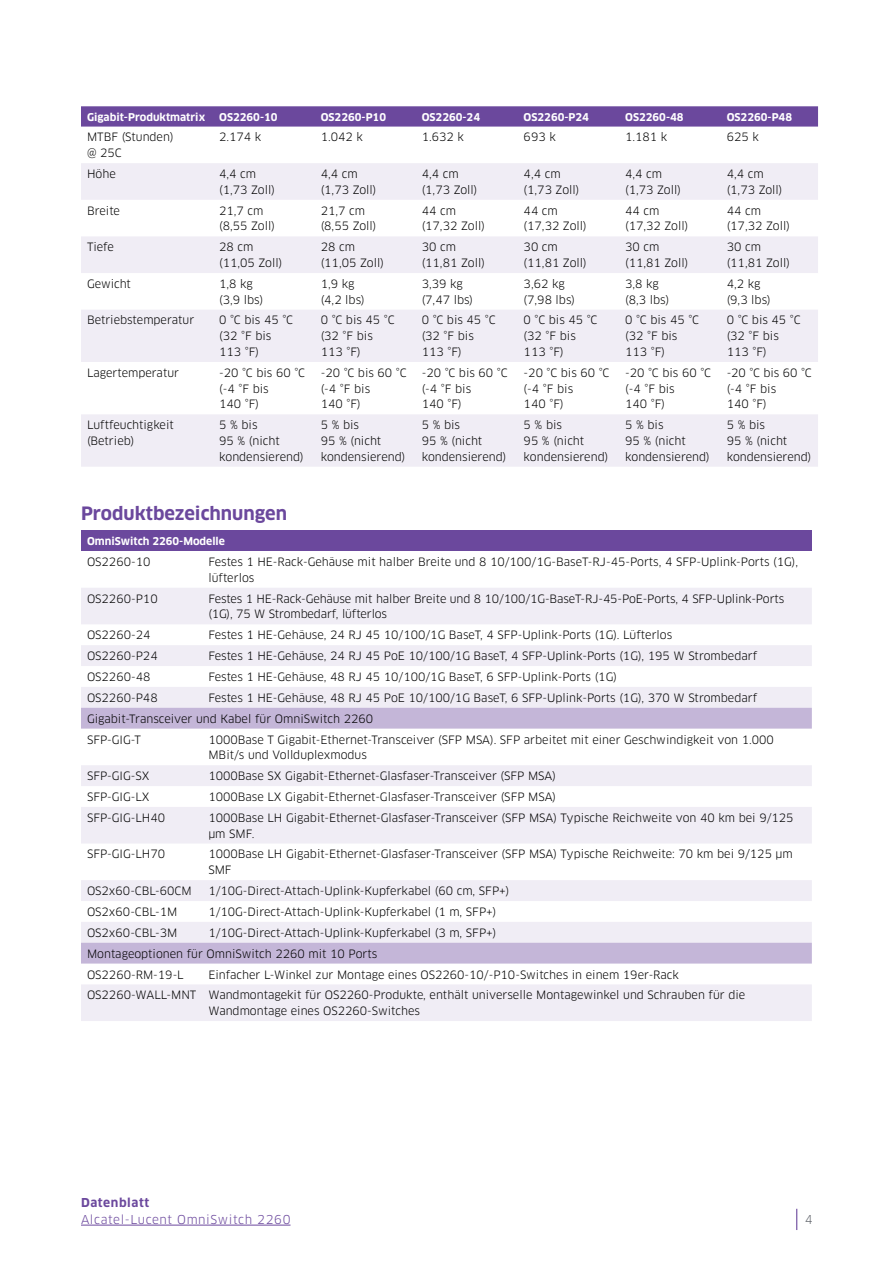
<style>
.page{position:relative;width:893px;height:1263px;background:#fff}
.page>*{position:absolute;margin:0;border:0;box-sizing:border-box;transform-origin:0 0}
.t1{font:700 18px "Clan OT";color:#6b489d}
.t2{font:12px "Clan OT";letter-spacing:.05em;color:#6b489d}
.t3{font:700 12px "Clan OT";letter-spacing:.05em;color:#6b489d}
.t4{font:12px "Clan OT";color:#5f636a}
.t5{font:11.25px/15.8px "Clan OT";color:#000}
.t6{font:700 10.5px "Clan OT";color:#fff}
</style>
<div class="page">
<svg style="left:796px;top:1209px;width:1px;height:21px"></svg>
<hr style="left:81px;top:1225px;width:209px;height:1px;background:#6b489d">
<svg style="left:81px;top:106px;width:737px;height:21px;background:#704ea0"></svg>
<svg style="left:81px;top:163px;width:737px;height:304px;fill:#f0edf5"></svg>
<div style="left:81px;top:531px;width:731px;height:20px;background:#6b489d"></div>
<svg style="left:81px;top:588px;width:731px;height:433px;fill:#f0edf5"></svg>
<svg style="left:81px;top:708px;width:731px;height:255px"></svg>
<p class="t6" style="left:87px;top:111px;width:120px">Gigabit-Produktmatrix</p>
<p class="t6" style="left:219px;top:111px;width:60px">OS2260-10</p>
<p class="t6" style="left:321px;top:111px;width:67px">OS2260-P10</p>
<p class="t6" style="left:422px;top:111px;width:60px">OS2260-24</p>
<p class="t6" style="left:524px;top:111px;width:67px">OS2260-P24</p>
<p class="t6" style="left:625px;top:111px;width:60px">OS2260-48</p>
<p class="t6" style="left:727px;top:111px;width:67px">OS2260-P48</p>
<p class="t5" style="left:87px;top:129px;width:88px">MTBF (Stunden) @ 25C</p>
<p class="t5" style="left:219px;top:129px;width:44px">2.174 k</p>
<p class="t5" style="left:321px;top:129px;width:44px">1.042 k</p>
<p class="t5" style="left:422px;top:129px;width:44px">1.632 k</p>
<p class="t5" style="left:524px;top:129px;width:34px">693 k</p>
<p class="t5" style="left:625px;top:129px;width:44px">1.181 k</p>
<p class="t5" style="left:727px;top:129px;width:34px">625 k</p>
<p class="t5" style="left:87px;top:166px;width:30px">Höhe</p>
<p class="t5" style="left:219px;top:166px;width:57px">4,4 cm (1,73 Zoll)</p>
<p class="t5" style="left:321px;top:166px;width:57px">4,4 cm (1,73 Zoll)</p>
<p class="t5" style="left:422px;top:166px;width:57px">4,4 cm (1,73 Zoll)</p>
<p class="t5" style="left:524px;top:166px;width:57px">4,4 cm (1,73 Zoll)</p>
<p class="t5" style="left:625px;top:166px;width:57px">4,4 cm (1,73 Zoll)</p>
<p class="t5" style="left:727px;top:166px;width:57px">4,4 cm (1,73 Zoll)</p>
<p class="t5" style="left:87px;top:203px;width:35px">Breite</p>
<p class="t5" style="left:219px;top:203px;width:57px">21,7 cm (8,55 Zoll)</p>
<p class="t5" style="left:321px;top:203px;width:57px">21,7 cm (8,55 Zoll)</p>
<p class="t5" style="left:422px;top:203px;width:65px">44 cm (17,32 Zoll)</p>
<p class="t5" style="left:524px;top:203px;width:65px">44 cm (17,32 Zoll)</p>
<p class="t5" style="left:625px;top:203px;width:65px">44 cm (17,32 Zoll)</p>
<p class="t5" style="left:727px;top:203px;width:65px">44 cm (17,32 Zoll)</p>
<p class="t5" style="left:87px;top:239px;width:29px">Tiefe</p>
<p class="t5" style="left:219px;top:239px;width:65px">28 cm (11,05 Zoll)</p>
<p class="t5" style="left:321px;top:239px;width:65px">28 cm (11,05 Zoll)</p>
<p class="t5" style="left:422px;top:239px;width:65px">30 cm (11,81 Zoll)</p>
<p class="t5" style="left:524px;top:239px;width:65px">30 cm (11,81 Zoll)</p>
<p class="t5" style="left:625px;top:239px;width:65px">30 cm (11,81 Zoll)</p>
<p class="t5" style="left:727px;top:239px;width:65px">30 cm (11,81 Zoll)</p>
<p class="t5" style="left:87px;top:276px;width:45px">Gewicht</p>
<p class="t5" style="left:219px;top:276px;width:46px">1,8 kg (3,9 lbs)</p>
<p class="t5" style="left:321px;top:276px;width:46px">1,9 kg (4,2 lbs)</p>
<p class="t5" style="left:422px;top:276px;width:53px">3,39 kg (7,47 lbs)</p>
<p class="t5" style="left:524px;top:276px;width:53px">3,62 kg (7,98 lbs)</p>
<p class="t5" style="left:625px;top:276px;width:46px">3,8 kg (8,3 lbs)</p>
<p class="t5" style="left:727px;top:276px;width:46px">4,2 kg (9,3 lbs)</p>
<p class="t5" style="left:87px;top:312px;width:109px">Betriebstemperatur</p>
<p class="t5" style="left:219px;top:312px;width:75px">0 °C bis 45 °C (32 °F bis<br>113 °F)</p>
<p class="t5" style="left:321px;top:312px;width:75px">0 °C bis 45 °C (32 °F bis<br>113 °F)</p>
<p class="t5" style="left:422px;top:312px;width:75px">0 °C bis 45 °C (32 °F bis<br>113 °F)</p>
<p class="t5" style="left:524px;top:312px;width:75px">0 °C bis 45 °C (32 °F bis<br>113 °F)</p>
<p class="t5" style="left:625px;top:312px;width:75px">0 °C bis 45 °C (32 °F bis<br>113 °F)</p>
<p class="t5" style="left:727px;top:312px;width:75px">0 °C bis 45 °C (32 °F bis<br>113 °F)</p>
<p class="t5" style="left:87px;top:365px;width:94px">Lagertemperatur</p>
<p class="t5" style="left:219px;top:365px;width:87px">-20 °C bis 60 °C (-4 °F bis<br>140 °F)</p>
<p class="t5" style="left:321px;top:365px;width:87px">-20 °C bis 60 °C (-4 °F bis<br>140 °F)</p>
<p class="t5" style="left:422px;top:365px;width:87px">-20 °C bis 60 °C (-4 °F bis<br>140 °F)</p>
<p class="t5" style="left:524px;top:365px;width:87px">-20 °C bis 60 °C (-4 °F bis<br>140 °F)</p>
<p class="t5" style="left:625px;top:365px;width:87px">-20 °C bis 60 °C (-4 °F bis<br>140 °F)</p>
<p class="t5" style="left:727px;top:365px;width:87px">-20 °C bis 60 °C (-4 °F bis<br>140 °F)</p>
<p class="t5" style="left:87px;top:417px;width:88px">Luftfeuchtigkeit (Betrieb)</p>
<p class="t5" style="left:219px;top:417px;width:86px">5 % bis<br>95 % (nicht kondensierend)</p>
<p class="t5" style="left:321px;top:417px;width:86px">5 % bis<br>95 % (nicht kondensierend)</p>
<p class="t5" style="left:422px;top:417px;width:86px">5 % bis<br>95 % (nicht kondensierend)</p>
<p class="t5" style="left:524px;top:417px;width:86px">5 % bis<br>95 % (nicht kondensierend)</p>
<p class="t5" style="left:625px;top:417px;width:86px">5 % bis<br>95 % (nicht kondensierend)</p>
<p class="t5" style="left:727px;top:417px;width:86px">5 % bis<br>95 % (nicht kondensierend)</p>
<h1 class="t1" style="left:81px;top:503px;width:207px">Produktbezeichnungen</h1>
<p class="t6" style="left:87px;top:535px;width:139px">OmniSwitch 2260-Modelle</p>
<p class="t5" style="left:87px;top:554px;width:65px">OS2260-10</p>
<p class="t5" style="left:208px;top:554px;width:591px">Festes 1 HE-Rack-Gehäuse mit halber Breite und 8 10/100/1G-BaseT-RJ-45-Ports, 4 SFP-Uplink-Ports (1G), lüfterlos</p>
<p class="t5" style="left:87px;top:591px;width:72px">OS2260-P10</p>
<p class="t5" style="left:208px;top:591px;width:577px">Festes 1 HE-Rack-Gehäuse mit halber Breite und 8 10/100/1G-BaseT-RJ-45-PoE-Ports, 4 SFP-Uplink-Ports (1G), 75 W Strombedarf, lüfterlos</p>
<p class="t5" style="left:87px;top:627px;width:65px">OS2260-24</p>
<p class="t5" style="left:208px;top:627px;width:465px">Festes 1 HE-Gehäuse, 24 RJ 45 10/100/1G BaseT, 4 SFP-Uplink-Ports (1G). Lüfterlos</p>
<p class="t5" style="left:87px;top:648px;width:72px">OS2260-P24</p>
<p class="t5" style="left:208px;top:648px;width:550px">Festes 1 HE-Gehäuse, 24 RJ 45 PoE 10/100/1G BaseT, 4 SFP-Uplink-Ports (1G), 195 W Strombedarf</p>
<p class="t5" style="left:87px;top:669px;width:65px">OS2260-48</p>
<p class="t5" style="left:208px;top:669px;width:410px">Festes 1 HE-Gehäuse, 48 RJ 45 10/100/1G BaseT, 6 SFP-Uplink-Ports (1G)</p>
<p class="t5" style="left:87px;top:690px;width:72px">OS2260-P48</p>
<p class="t5" style="left:87px;top:687px;width:672px;line-height:20.9px;text-indent:121px">Festes 1 HE-Gehäuse, 48 RJ 45 PoE 10/100/1G BaseT, 6 SFP-Uplink-Ports (1G), 370 W Strombedarf<br>Gigabit-Transceiver und Kabel für OmniSwitch 2260<br>SFP-GIG-T</p>
<p class="t5" style="left:208px;top:731px;width:567px">1000Base T Gigabit-Ethernet-Transceiver (SFP MSA). SFP arbeitet mit einer Geschwindigkeit von 1.000<br>MBit/s und Vollduplexmodus</p>
<p class="t5" style="left:87px;top:768px;width:64px">SFP-GIG-SX</p>
<p class="t5" style="left:208px;top:768px;width:349px">1000Base SX Gigabit-Ethernet-Glasfaser-Transceiver (SFP MSA)</p>
<p class="t5" style="left:87px;top:789px;width:64px">SFP-GIG-LX</p>
<p class="t5" style="left:208px;top:789px;width:349px">1000Base LX Gigabit-Ethernet-Glasfaser-Transceiver (SFP MSA)</p>
<p class="t5" style="left:87px;top:810px;width:80px">SFP-GIG-LH40</p>
<p class="t5" style="left:208px;top:810px;width:587px">1000Base LH Gigabit-Ethernet-Glasfaser-Transceiver (SFP MSA) Typische Reichweite von 40 km bei 9/125 µm SMF.</p>
<p class="t5" style="left:87px;top:846px;width:80px">SFP-GIG-LH70</p>
<p class="t5" style="left:208px;top:846px;width:586px">1000Base LH Gigabit-Ethernet-Glasfaser-Transceiver (SFP MSA) Typische Reichweite: 70 km bei 9/125 µm<br>SMF</p>
<p class="t5" style="left:87px;top:883px;width:106px">OS2x60-CBL-60CM</p>
<p class="t5" style="left:208px;top:883px;width:303px">1/10G-Direct-Attach-Uplink-Kupferkabel (60 cm, SFP+)</p>
<p class="t5" style="left:87px;top:904px;width:92px">OS2x60-CBL-1M</p>
<p class="t5" style="left:208px;top:904px;width:290px">1/10G-Direct-Attach-Uplink-Kupferkabel (1 m, SFP+)</p>
<p class="t5" style="left:87px;top:925px;width:92px">OS2x60-CBL-3M</p>
<p class="t5" style="left:87px;top:922px;width:411px;line-height:20.9px;text-indent:121px">1/10G-Direct-Attach-Uplink-Kupferkabel (3 m, SFP+)<br>Montageoptionen für OmniSwitch 2260 mit 10 Ports<br>OS2260-RM-19-L</p>
<p class="t5" style="left:87px;top:964px;width:660px;line-height:20.9px;text-indent:121px">Einfacher L-Winkel zur Montage eines OS2260-10/-P10-Switches in einem 19er-Rack<br>OS2260-WALL-MNT Wandmontagekit für OS2260-Produkte, enthält universelle Montagewinkel und Schrauben für die</p>
<p class="t5" style="left:208px;top:1003px;width:213px">Wandmontage eines OS2260-Switches</p>
<p class="t3" style="left:81px;top:1196px;width:70px">Datenblatt</p>
<p class="t2" style="left:81px;top:1212px;width:211px">Alcatel-Lucent OmniSwitch 2260</p>
<p class="t4" style="left:805px;top:1212px;width:9px">4</p>
</div>
